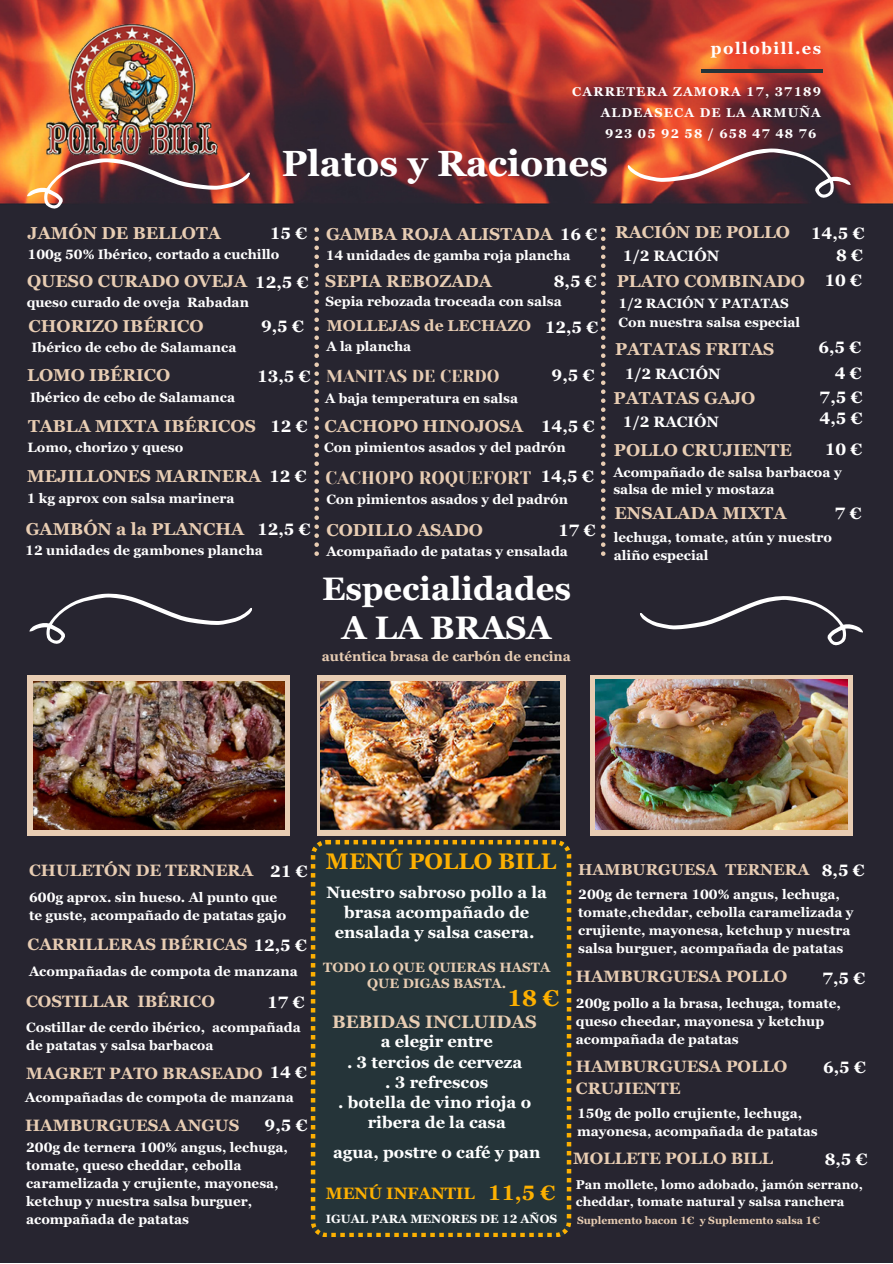
<style>
.page{position:relative;width:893px;height:1264px;background:#fff}
.page>*{position:absolute;margin:0;border:0;box-sizing:border-box;transform-origin:0 0}
.t1{font:700 36.45px "Georgia Pro";color:#fff}
.t2{font:700 32.55px "Georgia Pro";color:#fff}
.t3{font:700 22.95px "Georgia Pro";color:#fdb001}
.t4{font:700 22.5px "Georgia Pro";color:#fdb001}
.t5{font:700 20.85px "Georgia Pro";color:#fdb001}
.t6{font:700 18px "Georgia Pro";color:#e8cdb3}
.t7{font:18px "Yeseva One";color:#e8cdb3}
.t8{font:700 17.25px "Georgia Pro";color:#e8cdb3}
.t9{font:17.25px "Yeseva One";color:#e8cdb3}
.t10{font:700 16.5px/20.2px "Georgia Pro";color:#fff;text-align:center}
.t11{font:700 16.5px/22.5px "Georgia Pro";color:#e8cdb3}
.t12{font:700 16.5px "Georgia Pro";color:#fdb001}
.t13{font:700 16.35px "Georgia Pro";letter-spacing:.09em;color:#fff}
.t14{font:700 15.75px "Georgia Pro";color:#e8cdb3}
.t15{font:700 15px "Georgia Pro";color:#fff}
.t16{font:700 13.5px/18px "Georgia Pro";color:#fff}
.t17{font:700 13.5px/15.8px "Georgia Pro";color:#e8cdb3;text-align:center}
.t18{font:700 12.75px/17px "Georgia Pro";color:#fff}
.t19{font:700 12.75px "Georgia Pro";letter-spacing:.09em;color:#fff}
.t20{font:700 12px "Georgia Pro";color:#fff}
.t21{font:700 10.5px "Georgia Pro";color:#e8cdb3}
.s1{font-size:16.5px;color:#fff}
.s2{color:#fff}
</style>
<div class="page">
<img style="left:0;top:0;width:892px;height:1262px">
<div style="left:28px;top:675px;width:262px;height:160px;background:#e8cdb3"></div>
<div style="left:317px;top:675px;width:248px;height:160px;background:#e8cdb3"></div>
<svg style="left:590px;top:675px;width:262px;height:160px;background:#dbbea5"></svg>
<img style="left:595px;top:680px;width:252px;height:149px">
<svg style="left:639px;top:575px;width:225px;height:104px;background:#38353e"></svg>
<div style="left:28px;top:573px;width:224px;height:101px;background:#272530"></div>
<img style="left:41px;top:0;width:181px;height:138px">
<svg style="left:314px;top:227px;width:5px;height:329px;background:#6c615e"></svg>
<svg style="left:601px;top:227px;width:4px;height:329px"></svg>
<svg style="left:25px;top:138px;width:225px;height:101px;background:#64433e"></svg>
<svg style="left:627px;top:127px;width:225px;height:104px;background:#6d3a39"></svg>
<hr style="left:701px;top:69px;width:122px;height:3px;background:#253439">
<img style="left:321px;top:681px;width:238px;height:148px">
<div style="left:311px;top:840px;width:260px;height:396px;background:#253439"></div>
<img style="left:34px;top:681px;width:250px;height:148px">
<p class="t13" style="left:710px;top:39px;width:112px">pollobill.es</p>
<p class="t19" style="left:572px;top:84px;width:250px">CARRETERA ZAMORA 17, 37189</p>
<p class="t19" style="left:600px;top:105px;width:222px">ALDEASECA DE LA ARMUÑA</p>
<p class="t19" style="left:605px;top:127px;width:213px">923 05 92 58 / 658 47 48 76</p>
<p class="t1" style="left:282px;top:142px;width:328px">Platos y Raciones</p>
<p class="t8" style="left:615px;top:222px;width:176px">RACIÓN DE POLLO</p>
<p class="t10" style="left:810px;top:223px;width:55px">14,5 €</p>
<p class="t15" style="left:623px;top:247px;width:98px">1/2 RACIÓN</p>
<p class="t10" style="left:836px;top:245px;width:28px">8 €</p>
<p class="t8" style="left:616px;top:271px;width:190px">PLATO COMBINADO</p>
<p class="t10" style="left:824px;top:269px;width:39px">10 €</p>
<p class="t16" style="left:618px;top:294px;width:172px">1/2 RACIÓN Y PATATAS</p>
<p class="t16" style="left:618px;top:313px;width:183px">Con nuestra salsa especial</p>
<p class="t8" style="left:28px;top:223px;width:195px">JAMÓN DE BELLOTA</p>
<p class="t10" style="left:270px;top:223px;width:39px">15 €</p>
<p class="t16" style="left:28px;top:245px;width:253px">100g 50% Ibérico, cortado a cuchillo</p>
<p class="t8" style="left:326px;top:224px;width:272px">GAMBA ROJA ALISTADA <span class="s1">16 €</span></p>
<p class="t16" style="left:325px;top:246px;width:246px">14 unidades de gamba roja plancha</p>
<p class="t8" style="left:27px;top:271px;width:221px">QUESO CURADO OVEJA</p>
<p class="t10" style="left:554px;top:271px;width:44px">8,5 €</p>
<p class="t10" style="left:255px;top:272px;width:55px">12,5 €</p>
<p class="t8" style="left:325px;top:271px;width:168px">SEPIA REBOZADA</p>
<p class="t16" style="left:325px;top:292px;width:238px">Sepia rebozada troceada con salsa</p>
<p class="t16" style="left:27px;top:293px;width:224px">queso curado de oveja Rabadan</p>
<p class="t8" style="left:29px;top:316px;width:176px">CHORIZO IBÉRICO</p>
<p class="t10" style="left:261px;top:316px;width:44px">9,5 €</p>
<p class="t16" style="left:32px;top:339px;width:206px">Ibérico de cebo de Salamanca</p>
<p class="t8" style="left:27px;top:365px;width:145px">LOMO IBÉRICO</p>
<p class="t10" style="left:257px;top:366px;width:55px">13,5 €</p>
<p class="t16" style="left:30px;top:388px;width:206px">Ibérico de cebo de Salamanca</p>
<p class="t8" style="left:28px;top:416px;width:229px">TABLA MIXTA IBÉRICOS</p>
<p class="t10" style="left:270px;top:416px;width:39px">12 €</p>
<p class="t16" style="left:28px;top:438px;width:157px">Lomo, chorizo y queso</p>
<p class="t8" style="left:614px;top:440px;width:179px">POLLO CRUJIENTE</p>
<p class="t16" style="left:613px;top:463px;width:230px">Acompañado de salsa barbacoa y</p>
<p class="t16" style="left:613px;top:481px;width:162px">salsa de miel y mostaza</p>
<p class="t14" style="left:327px;top:317px;width:206px">MOLLEJAS de LECHAZO</p>
<p class="t10" style="left:544px;top:317px;width:55px">12,5 €</p>
<p class="t10" style="left:551px;top:365px;width:44px">9,5 €</p>
<p class="t16" style="left:326px;top:337px;width:86px">A la plancha</p>
<p class="t10" style="left:818px;top:337px;width:44px">6,5 €</p>
<p class="t10" style="left:819px;top:387px;width:44px">7,5 €</p>
<p class="t8" style="left:615px;top:339px;width:161px">PATATAS FRITAS</p>
<p class="t15" style="left:624px;top:365px;width:97px">1/2 RACIÓN</p>
<p class="t10" style="left:834px;top:363px;width:28px">4 €</p>
<p class="t9" style="left:326px;top:366px;width:175px">MANITAS DE CERDO</p>
<p class="t8" style="left:613px;top:388px;width:143px">PATATAS GAJO</p>
<p class="t16" style="left:325px;top:389px;width:194px">A baja temperatura en salsa</p>
<p class="t15" style="left:623px;top:413px;width:97px">1/2 RACIÓN</p>
<p class="t10" style="left:819px;top:408px;width:44px">4,5 €</p>
<p class="t8" style="left:324px;top:416px;width:200px">CACHOPO HINOJOSA</p>
<p class="t10" style="left:541px;top:416px;width:55px">14,5 €</p>
<p class="t7" style="left:325px;top:468px;width:207px">CACHOPO ROQUEFORT</p>
<p class="t10" style="left:540px;top:466px;width:55px">14,5 €</p>
<p class="t16" style="left:324px;top:438px;width:243px">Con pimientos asados y del padrón</p>
<p class="t16" style="left:326px;top:490px;width:243px">Con pimientos asados y del padrón</p>
<p class="t10" style="left:824px;top:439px;width:39px">10 €</p>
<p class="t8" style="left:27px;top:466px;width:235px">MEJILLONES MARINERA</p>
<p class="t10" style="left:269px;top:466px;width:39px">12 €</p>
<p class="t16" style="left:27px;top:489px;width:209px">1 kg aprox con salsa marinera</p>
<p class="t8" style="left:26px;top:519px;width:220px">GAMBÓN a la PLANCHA</p>
<p class="t10" style="left:257px;top:519px;width:55px">12,5 €</p>
<p class="t16" style="left:25px;top:541px;width:239px">12 unidades de gambones plancha</p>
<p class="t8" style="left:614px;top:503px;width:173px">ENSALADA MIXTA</p>
<p class="t16" style="left:614px;top:528px;width:220px">lechuga, tomate, atún y nuestro aliño especial</p>
<p class="t10" style="left:834px;top:503px;width:28px">7 €</p>
<p class="t8" style="left:326px;top:519px;width:158px">CODILLO ASADO</p>
<p class="t10" style="left:558px;top:519px;width:39px">17 €</p>
<p class="t16" style="left:326px;top:542px;width:243px">Acompañado de patatas y ensalada</p>
<p class="t2" style="left:322px;top:570px;width:250px">Especialidades</p>
<p class="t2" style="left:342px;top:609px;width:211px">A LA BRASA</p>
<p class="t17" style="left:322px;top:649px;width:250px">auténtica brasa de carbón de encina</p>
<p class="t11" style="left:29px;top:859px;width:225px">CHULETÓN DE TERNERA</p>
<p class="t16" style="left:29px;top:888px;width:258px">600g aprox. sin hueso. Al punto que te guste, acompañado de patatas gajo</p>
<p class="t10" style="left:270px;top:861px;width:39px">21 €</p>
<p class="t11" style="left:28px;top:933px;width:281px">CARRILLERAS IBÉRICAS <span class="s2">12,5 €</span></p>
<p class="t16" style="left:29px;top:962px;width:270px">Acompañadas de compota de manzana</p>
<p class="t11" style="left:26px;top:989px;width:190px">COSTILLAR IBÉRICO</p>
<p class="t16" style="left:26px;top:1018px;width:276px">Costillar de cerdo ibérico, acompañada de patatas y salsa barbacoa</p>
<p class="t11" style="left:26px;top:1061px;width:282px">MAGRET PATO BRASEADO <span class="s2">14 €</span></p>
<p class="t16" style="left:25px;top:1088px;width:270px">Acompañadas de compota de manzana</p>
<p class="t10" style="left:267px;top:991px;width:39px">17 €</p>
<p class="t11" style="left:25px;top:1113px;width:215px">HAMBURGUESA ANGUS</p>
<p class="t10" style="left:264px;top:1115px;width:44px">9,5 €</p>
<p class="t16" style="left:26px;top:1138px;width:263px">200g de ternera 100% angus, lechuga, tomate, queso cheddar, cebolla caramelizada y crujiente, mayonesa, ketchup y nuestra salsa burguer, acompañada de patatas</p>
<p class="t4" style="left:326px;top:848px;width:232px">MENÚ POLLO BILL</p>
<p class="t10" style="left:326px;top:882px;width:222px">Nuestro sabroso pollo a la brasa acompañado de ensalada y salsa casera.</p>
<p class="t17" style="left:323px;top:959px;width:228px">TODO LO QUE QUIERAS HASTA<br>QUE DIGAS BASTA.</p>
<p class="t6" style="left:332px;top:1011px;width:206px">BEBIDAS INCLUIDAS</p>
<p class="t10" style="left:381px;top:1031px;width:113px">a elegir entre</p>
<p class="t10" style="left:347px;top:1051px;width:177px">. 3 tercios de cerveza</p>
<p class="t10" style="left:385px;top:1072px;width:105px">. 3 refrescos</p>
<p class="t10" style="left:338px;top:1092px;width:194px">. botella de vino rioja o</p>
<p class="t10" style="left:367px;top:1112px;width:140px">ribera de la casa</p>
<p class="t10" style="left:333px;top:1141px;width:209px">agua, postre o café y pan</p>
<p class="t3" style="left:507px;top:985px;width:53px">18 €</p>
<p class="t12" style="left:326px;top:1183px;width:150px">MENÚ INFANTIL</p>
<p class="t20" style="left:326px;top:1212px;width:233px">IGUAL PARA MENORES DE 12 AÑOS</p>
<p class="t5" style="left:488px;top:1180px;width:69px">11,5 €</p>
<p class="t14" style="left:578px;top:860px;width:232px">HAMBURGUESA TERNERA</p>
<p class="t10" style="left:821px;top:860px;width:44px">8,5 €</p>
<p class="t16" style="left:578px;top:884px;width:276px">200g de ternera 100% angus, lechuga, tomate,cheddar, cebolla caramelizada y crujiente, mayonesa, ketchup y nuestra salsa burguer, acompañada de patatas</p>
<p class="t11" style="left:576px;top:965px;width:213px">HAMBURGUESA POLLO</p>
<p class="t16" style="left:576px;top:994px;width:266px">200g pollo a la brasa, lechuga, tomate, queso cheedar, mayonesa y ketchup acompañada de patatas</p>
<p class="t11" style="left:576px;top:1054px;width:213px">HAMBURGUESA POLLO<br>CRUJIENTE</p>
<p class="t16" style="left:577px;top:1104px;width:242px">150g de pollo crujiente, lechuga, mayonesa, acompañada de patatas</p>
<p class="t10" style="left:822px;top:967px;width:44px">7,5 €</p>
<p class="t10" style="left:823px;top:1057px;width:44px">6,5 €</p>
<p class="t11" style="left:573px;top:1147px;width:201px">MOLLETE POLLO BILL</p>
<p class="t18" style="left:576px;top:1175px;width:288px">Pan mollete, lomo adobado, jamón serrano, cheddar, tomate natural y salsa ranchera</p>
<p class="t10" style="left:824px;top:1149px;width:44px">8,5 €</p>
<p class="t21" style="left:577px;top:1214px;width:244px">Suplemento bacon 1€ y Suplemento salsa 1€</p>
</div>
